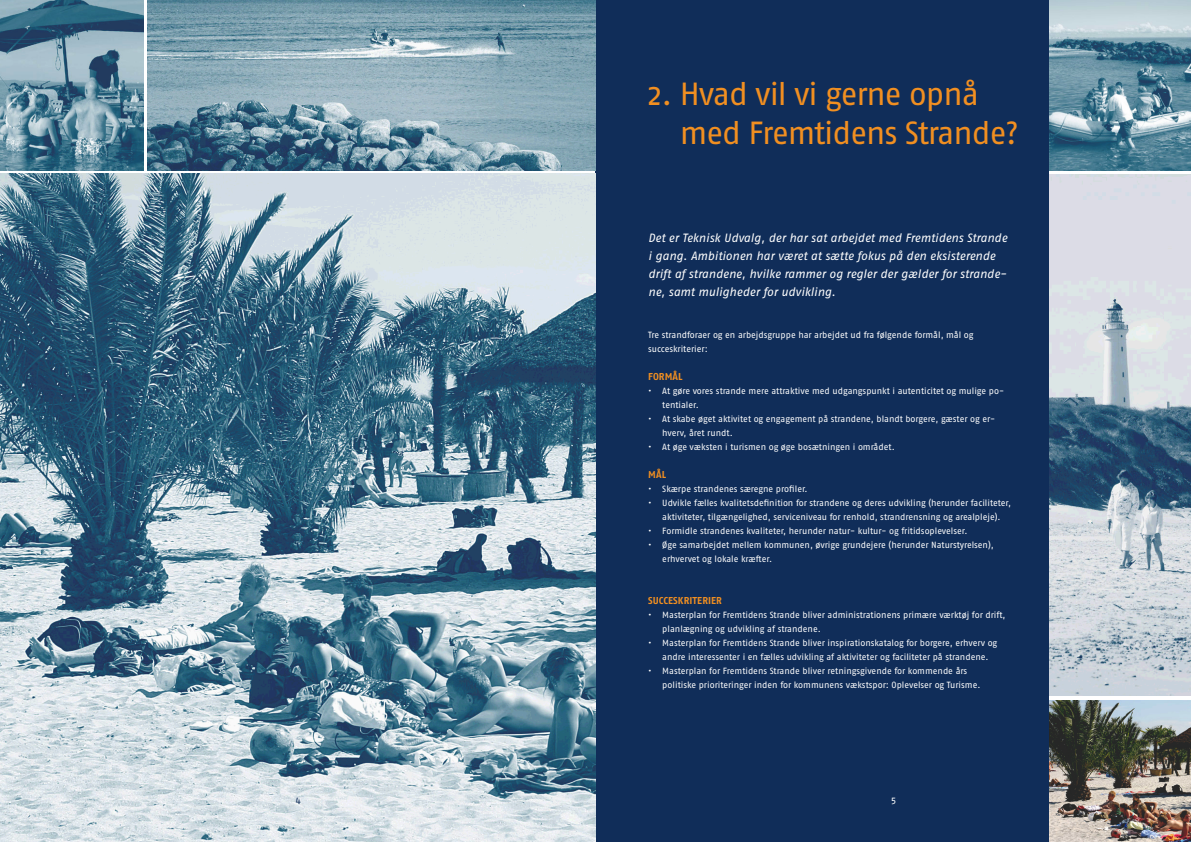
<style>
.page{position:relative;width:1191px;height:842px;background:#fff}
.page>*{position:absolute;margin:0;border:0;box-sizing:border-box;transform-origin:0 0}
.t1{font:32px/38.4px "Fago Pro";letter-spacing:-.035em;color:#f18f21}
.t2{font:italic 12px/18px "Fago Pro";letter-spacing:-.005em;color:#fefefe}
.t3{font:700 10px "Fago Pro";letter-spacing:.01em;color:#f18f21}
.t4{font:9.5px "Fago Pro";color:#102d59}
.t5{font:9.5px "Fago Pro";color:#fefefe}
.t6{font:9px/14px "Fago Pro";letter-spacing:-.005em;color:#fefefe}
</style>
<div class="page">
<div style="left:595px;top:0;width:454px;height:842px;background:#102d59"></div>
<img style="left:0;top:173px;width:595px;height:669px">
<img style="left:1049px;top:174px;width:142px;height:522px">
<img style="left:1049px;top:0;width:142px;height:170px">
<img style="left:0;top:0;width:144px;height:170px">
<img style="left:147px;top:0;width:448px;height:170px">
<img style="left:1049px;top:700px;width:142px;height:142px">
<p class="t1" style="left:679px;top:75px;width:341px;text-indent:-32px">2. Hvad vil vi gerne opnå med Fremtidens Strande?</p>
<p class="t2" style="left:648px;top:229px;width:361px">Det er Teknisk Udvalg, der har sat arbejdet med Fremtidens Strande i gang. Ambitionen har været at sætte fokus på den eksisterende drift af strandene, hvilke rammer og regler der gælder for strande&shy;ne, samt muligheder for udvikling.</p>
<p class="t6" style="left:648px;top:328px;width:327px">Tre strandforaer og en arbejdsgruppe har arbejdet ud fra følgende formål, mål og</p>
<p class="t6" style="left:648px;top:342px;width:61px">succeskriterier:</p>
<p class="t3" style="left:648px;top:370px;width:36px">FORMÅL</p>
<p class="t6" style="left:662px;top:384px;width:343px;text-indent:-14px">• At gøre vores strande mere attraktive med udgangspunkt i autenticitet og mulige po&shy;tentialer.</p>
<p class="t6" style="left:662px;top:412px;width:334px;text-indent:-14px">• At skabe øget aktivitet og engagement på strandene, blandt borgere, gæster og er&shy;hverv, året rundt.</p>
<p class="t6" style="left:648px;top:440px;width:248px">• At øge væksten i turismen og øge bosætningen i området.</p>
<p class="t3" style="left:648px;top:468px;width:19px">MÅL</p>
<p class="t6" style="left:648px;top:482px;width:161px">• Skærpe strandenes særegne profiler.</p>
<p class="t6" style="left:648px;top:496px;width:364px;text-align:center">• Udvikle fælles kvalitetsdefinition for strandene og deres udvikling (herunder faciliteter, aktiviteter, tilgængelighed, serviceniveau for renhold, strandrensning og arealpleje).</p>
<p class="t6" style="left:648px;top:524px;width:321px">• Formidle strandenes kvaliteter, herunder natur- kultur- og fritidsoplevelser.</p>
<p class="t6" style="left:648px;top:538px;width:347px">• Øge samarbejdet mellem kommunen, øvrige grundejere (herunder Naturstyrelsen),</p>
<p class="t6" style="left:662px;top:552px;width:111px">erhvervet og lokale kræfter.</p>
<p class="t3" style="left:648px;top:594px;width:75px">SUCCESKRITERIER</p>
<p class="t6" style="left:662px;top:608px;width:345px;text-indent:-14px">• Masterplan for Fremtidens Strande bliver administrationens primære værktøj for drift, planlægning og udvikling af strandene.</p>
<p class="t6" style="left:648px;top:636px;width:351px">• Masterplan for Fremtidens Strande bliver inspirationskatalog for borgere, erhverv og</p>
<p class="t6" style="left:662px;top:650px;width:328px">andre interessenter i en fælles udvikling af aktiviteter og faciliteter på strandene.</p>
<p class="t6" style="left:648px;top:664px;width:321px">• Masterplan for Fremtidens Strande bliver retningsgivende for kommende års</p>
<p class="t6" style="left:662px;top:678px;width:319px">politiske prioriteringer inden for kommunens vækstspor: Oplevelser og Turisme.</p>
<p class="t4" style="left:296px;top:794px;width:7px">4</p>
<p class="t5" style="left:891px;top:794px;width:6px">5</p>
</div>
